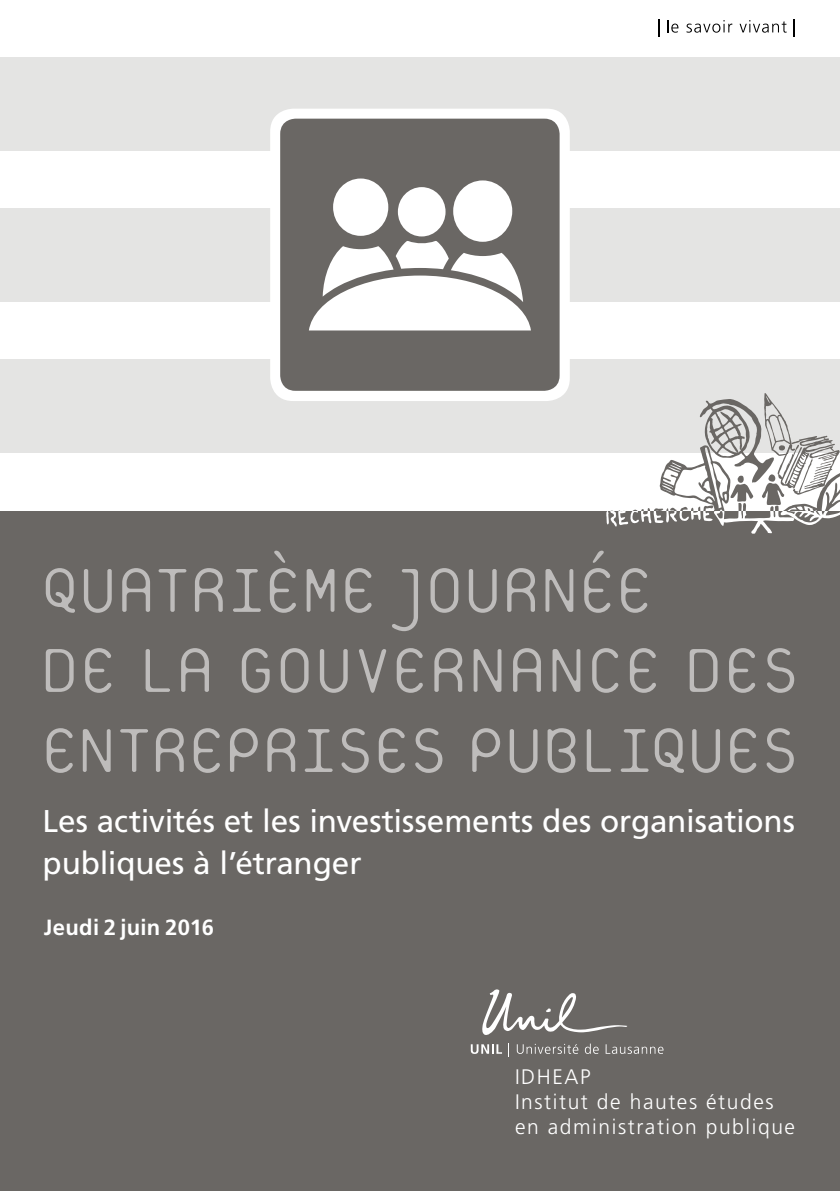
<style>
.page{position:relative;width:840px;height:1191px;background:#fff}
.page>*{position:absolute;margin:0;border:0;box-sizing:border-box;transform-origin:0 0}
.t1{font:100 92.8px "Platelet";letter-spacing:-.06em;color:#bebcbb}
.t2{font:31.4px/42px "Frutiger LT Std";letter-spacing:-.005em;color:#fff}
.t3{font:700 22px "Frutiger LT Std";letter-spacing:.01em;color:#fff}
.t4{font:300 21px "Frutiger LT Std";letter-spacing:.075em;color:#fff}
</style>
<div class="page">
<div style="left:0;top:512px;width:839px;height:679px;background:#6a6764"></div>
<div style="left:0;top:57px;width:839px;height:93px;background:#e4e4e3"></div>
<div style="left:0;top:208px;width:839px;height:94px;background:#e4e4e3"></div>
<div style="left:0;top:359px;width:839px;height:94px;background:#e4e4e3"></div>
<svg style="left:482px;top:989px;width:145px;height:46px"></svg>
<svg style="left:470px;top:1044px;width:31px;height:10px"></svg>
<svg style="left:508px;top:1043px;width:1px;height:14px"></svg>
<svg style="left:516px;top:1043px;width:62px;height:11px"></svg>
<svg style="left:584px;top:1043px;width:14px;height:11px"></svg>
<svg style="left:605px;top:1044px;width:58px;height:10px"></svg>
<svg style="left:658px;top:20px;width:1px;height:17px"></svg>
<svg style="left:667px;top:20px;width:11px;height:13px"></svg>
<svg style="left:686px;top:20px;width:45px;height:13px"></svg>
<svg style="left:739px;top:20px;width:47px;height:13px"></svg>
<svg style="left:793px;top:20px;width:1px;height:17px"></svg>
<svg style="left:605px;top:393px;width:234px;height:141px"></svg>
<div style="left:270px;top:109px;width:299px;height:292px;background:#fff;border-radius:23px"></div>
<div style="left:280px;top:119px;width:279px;height:272px;background:#6a6764;border-radius:15px"></div>
<div style="left:453px;top:180px;width:59px;height:62px;background:#fff;border-radius:50%"></div>
<div style="left:397px;top:187px;width:48px;height:49px;background:#fff;border-radius:50%"></div>
<div style="left:333px;top:178px;width:55px;height:58px;background:#fff;border-radius:50%"></div>
<svg style="left:309px;top:241px;width:221px;height:89px"></svg>
<p class="t1" style="left:38px;top:547px;width:618px">QUATRIÈME JOURNÉE</p>
<p class="t1" style="left:38px;top:627px;width:764px">DE LA GOUVERNANCE DES</p>
<p class="t1" style="left:38px;top:707px;width:764px">ENTREPRISES PUBLIQUES</p>
<p class="t2" style="left:43px;top:800px;width:753px">Les activités et les investissements des organisations publiques à l’étranger</p>
<p class="t3" style="left:44px;top:914px;width:172px">Jeudi 2 juin 2016</p>
<p class="t4" style="left:514px;top:1064px;width:77px">IDHEAP</p>
<p class="t4" style="left:514px;top:1090px;width:260px">Institut de hautes études</p>
<p class="t4" style="left:514px;top:1115px;width:281px">en administration publique</p>
</div>
